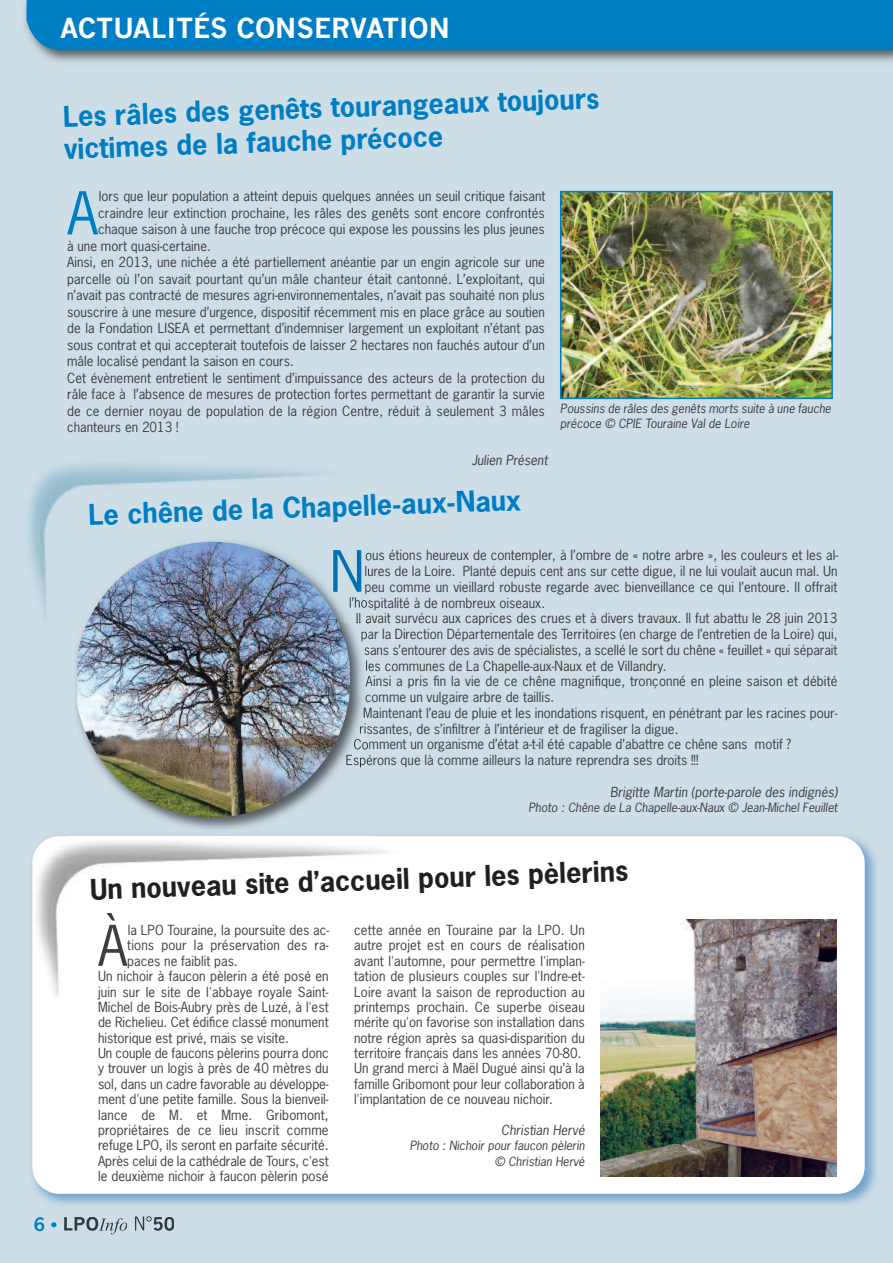
<style>
.page{position:relative;width:893px;height:1263px;background:#cedee7}
.page>*{position:absolute;margin:0;border:0;box-sizing:border-box;transform-origin:0 0}
.t1{font:55.5px "News Gothic Std";color:#007ec5}
.t2{font:52.65px "News Gothic Std";color:#3e3e3f}
.t3{font:700 27px/32.4px "News Gothic Std";color:#007ec5}
.t4{font:700 27px "News Gothic Std";color:#231f20}
.t5{font:700 27px "News Gothic";color:#fff}
.t6{font:700 18px "News Gothic";color:#007ec5}
.t7{font:13.2px/15.3px "News Gothic Std";color:#3e3e3f}
.t8{font:italic 13.2px "News Gothic Std";color:#3e3e3f}
.t9{font:italic 13.2px "News Gothic Std";color:#414243}
.t10{font:italic 12px/15.3px "News Gothic Std";color:#3e3e3f;text-align:right}
.s1{font-size:13.5px}
</style>
<div class="page">
<svg style="left:64px;top:1217px;width:63px;height:17px"></svg>
<svg style="left:135px;top:1216px;width:39px;height:15px"></svg>
<div style="left:27px;top:0;width:866px;height:50px;background:#007ec5"></div>
<img style="left:28px;top:463px;width:305px;height:156px">
<img style="left:31px;top:835px;width:846px;height:370px">
<div style="left:32px;top:836px;width:833px;height:358px;background:#fff;border-radius:27px"></div>
<img style="left:35px;top:839px;width:376px;height:169px;border-radius:38px">
<img style="left:601px;top:919px;width:236px;height:258px">
<img style="left:68px;top:535px;width:302px;height:301px">
<img style="left:350px;top:550px;width:11px;height:42px">
<svg style="left:366px;top:552px;width:4px;height:8px"></svg>
<svg style="left:365px;top:566px;width:5px;height:10px"></svg>
<svg style="left:365px;top:584px;width:5px;height:10px"></svg>
<img style="left:350px;top:597px;width:20px;height:11px">
<svg style="left:357px;top:613px;width:13px;height:11px"></svg>
<svg style="left:361px;top:630px;width:9px;height:58px"></svg>
<svg style="left:360px;top:694px;width:10px;height:41px"></svg>
<img style="left:354px;top:739px;width:16px;height:11px">
<img style="left:350px;top:755px;width:20px;height:12px">
<img style="left:77px;top:542px;width:273px;height:275px">
<img style="left:563px;top:194px;width:267px;height:202px">
<div style="left:560px;top:191px;width:273px;height:208px;border:2px solid #007ec5"></div>
<h3 class="t5" style="left:60px;top:11px;width:391px">ACTUALITÉS CONSERVATION</h3>
<h3 class="t3" style="left:62px;top:101px;width:538px;rotate:-2deg">Les râles des genêts tourangeaux toujours victimes de la fauche précoce</h3>
<h1 class="t1" style="left:67px;top:183px;width:33px">A</h1>
<p class="t7" style="left:99px;top:189px;width:448px">lors que leur population a atteint depuis quelques années un seuil critique faisant</p>
<p class="t7" style="left:98px;top:206px;width:448px">craindre leur extinction prochaine, les râles des genêts sont encore confrontés</p>
<p class="t7" style="left:98px;top:222px;width:448px">chaque saison à une fauche trop précoce qui expose les poussins les plus jeunes</p>
<p class="t7" style="left:67px;top:239px;width:145px">à une mort quasi-certaine.</p>
<p class="t7" style="left:67px;top:255px;width:479px">Ainsi, en 2013, une nichée a été partiellement anéantie par un engin agricole sur une</p>
<p class="t7" style="left:67px;top:272px;width:479px">parcelle où l’on savait pourtant qu’un mâle chanteur était cantonné. L’exploitant, qui</p>
<p class="t7" style="left:67px;top:288px;width:479px">n’avait pas contracté de mesures agri-environnementales, n’avait pas souhaité non plus</p>
<p class="t7" style="left:67px;top:305px;width:479px">souscrire à une mesure d’urgence, dispositif récemment mis en place grâce au soutien</p>
<p class="t7" style="left:67px;top:321px;width:479px">de la Fondation LISEA et permettant d’indemniser largement un exploitant n’étant pas</p>
<p class="t7" style="left:67px;top:338px;width:479px">sous contrat et qui accepterait toutefois de laisser 2 hectares non fauchés autour d’un</p>
<p class="t7" style="left:67px;top:354px;width:228px">mâle localisé pendant la saison en cours.</p>
<p class="t7" style="left:67px;top:371px;width:479px">Cet évènement entretient le sentiment d’impuissance des acteurs de la protection du</p>
<p class="t7" style="left:67px;top:387px;width:479px">râle face à l’absence de mesures de protection fortes permettant de garantir la survie</p>
<p class="t7" style="left:67px;top:404px;width:479px">de ce dernier noyau de population de la région Centre, réduit à seulement 3 mâles</p>
<p class="t7" style="left:67px;top:420px;width:113px">chanteurs en 2013 !</p>
<p class="t8" style="left:472px;top:453px;width:77px">Julien Présent</p>
<p class="t10" style="left:560px;top:402px;width:272px;line-height:14.4px;text-align:left">Poussins de râles des genêts morts suite à une fauche précoce © CPIE Touraine Val de Loire</p>
<h3 class="t3" style="left:88px;top:500px;width:434px;rotate:-2deg">Le chêne de la Chapelle-aux-Naux</h3>
<p class="t7" style="left:365px;top:548px;width:474px">ous étions heureux de contempler, à l’ombre de « notre arbre », les couleurs et les al-</p>
<p class="t7" style="left:364px;top:564px;width:474px">lures de la Loire. Planté depuis cent ans sur cette digue, il ne lui voulait aucun mal. Un</p>
<p class="t7" style="left:364px;top:580px;width:474px">peu comme un vieillard robuste regarde avec bienveillance ce qui l’entoure. Il offrait</p>
<p class="t7" style="left:349px;top:595px;width:198px">l’hospitalité à de nombreux oiseaux.</p>
<p class="t7" style="left:356px;top:611px;width:483px">Il avait survécu aux caprices des crues et à divers travaux. Il fut abattu le 28 juin 2013</p>
<p class="t7" style="left:361px;top:627px;width:478px">par la Direction Départementale des Territoires (en charge de l’entretien de la Loire) qui,</p>
<p class="t7" style="left:364px;top:643px;width:475px">sans s’entourer des avis de spécialistes, a scellé le sort du chêne « feuillet » qui séparait</p>
<p class="t7" style="left:365px;top:658px;width:303px">les communes de La Chapelle-aux-Naux et de Villandry.</p>
<p class="t7" style="left:366px;top:674px;width:473px">Ainsi a pris fin la vie de ce chêne magnifique, tronçonné en pleine saison et débité</p>
<p class="t7" style="left:365px;top:690px;width:191px">comme un vulgaire arbre de taillis.</p>
<p class="t7" style="left:363px;top:706px;width:476px">Maintenant l’eau de pluie et les inondations risquent, en pénétrant par les racines pour-</p>
<p class="t7" style="left:359px;top:721px;width:321px">rissantes, de s’infiltrer à l’intérieur et de fragiliser la digue.</p>
<p class="t7" style="left:353px;top:737px;width:439px">Comment un organisme d’état a-t-il été capable d’abattre ce chêne sans motif ?</p>
<p class="t7" style="left:346px;top:753px;width:354px">Espérons que là comme ailleurs la nature reprendra ses droits !!!</p>
<p class="t8" style="left:610px;top:785px;width:229px">Brigitte Martin (porte-parole des indignés<span class="s1">)</span></p>
<p class="t10" style="left:529px;top:800px;width:310px">Photo : Chêne de La Chapelle-aux-Naux © Jean-Michel Feuillet</p>
<h3 class="t6" style="left:34px;top:1213px;width:25px">6 •</h3>
<h3 class="t4" style="left:90px;top:874px;width:540px;rotate:-2deg">Un nouveau site d’accueil pour les pèlerins</h3>
<h2 class="t2" style="left:98px;top:917px;width:31px">À</h2>
<p class="t7" style="left:128px;top:923px;width:203px">la LPO Touraine, la poursuite des ac-</p>
<p class="t7" style="left:354px;top:923px;width:232px">cette année en Touraine par la LPO. Un autre projet est en cours de réalisation avant l'automne, pour permettre l'implan&shy;tation de plusieurs couples sur l'Indre-et-Loire avant la saison de reproduction au printemps prochain. Ce superbe oiseau mérite qu'on favorise son installation dans notre région après sa quasi-disparition du territoire français dans les années 70-80.<br>Un grand merci à Maël Dugué ainsi qu’à la famille Gribomont pour leur collaboration à l'implantation de ce nouveau nichoir.</p>
<p class="t9" style="left:501px;top:1123px;width:85px">Christian Hervé</p>
<p class="t10" style="left:410px;top:1138px;width:177px">Photo : Nichoir pour faucon pèlerin © Christian Hervé</p>
<p class="t7" style="left:127px;top:938px;width:203px">tions pour la préservation des ra-</p>
<p class="t7" style="left:127px;top:953px;width:112px">paces ne faiblit pas.</p>
<p class="t7" style="left:98px;top:969px;width:232px">Un nichoir à faucon pèlerin a été posé en</p>
<p class="t7" style="left:98px;top:984px;width:232px">juin sur le site de l'abbaye royale Saint-</p>
<p class="t7" style="left:98px;top:1000px;width:232px">Michel de Bois-Aubry près de Luzé, à l'est</p>
<p class="t7" style="left:98px;top:1015px;width:232px">de Richelieu. Cet édifice classé monument</p>
<p class="t7" style="left:98px;top:1030px;width:193px">historique est privé, mais se visite.</p>
<p class="t7" style="left:98px;top:1046px;width:232px">Un couple de faucons pèlerins pourra donc</p>
<p class="t7" style="left:98px;top:1061px;width:232px">y trouver un logis à près de 40 mètres du</p>
<p class="t7" style="left:98px;top:1076px;width:232px">sol, dans un cadre favorable au développe-</p>
<p class="t7" style="left:98px;top:1092px;width:232px">ment d'une petite famille. Sous la bienveil-</p>
<p class="t7" style="left:98px;top:1107px;width:232px">lance de M. et Mme. Gribomont,</p>
<p class="t7" style="left:98px;top:1123px;width:232px">propriétaires de ce lieu inscrit comme</p>
<p class="t7" style="left:98px;top:1138px;width:232px">refuge LPO, ils seront en parfaite sécurité.</p>
<p class="t7" style="left:98px;top:1153px;width:232px">Après celui de la cathédrale de Tours, c'est</p>
<p class="t7" style="left:98px;top:1169px;width:232px">le deuxième nichoir à faucon pèlerin posé</p>
</div>
